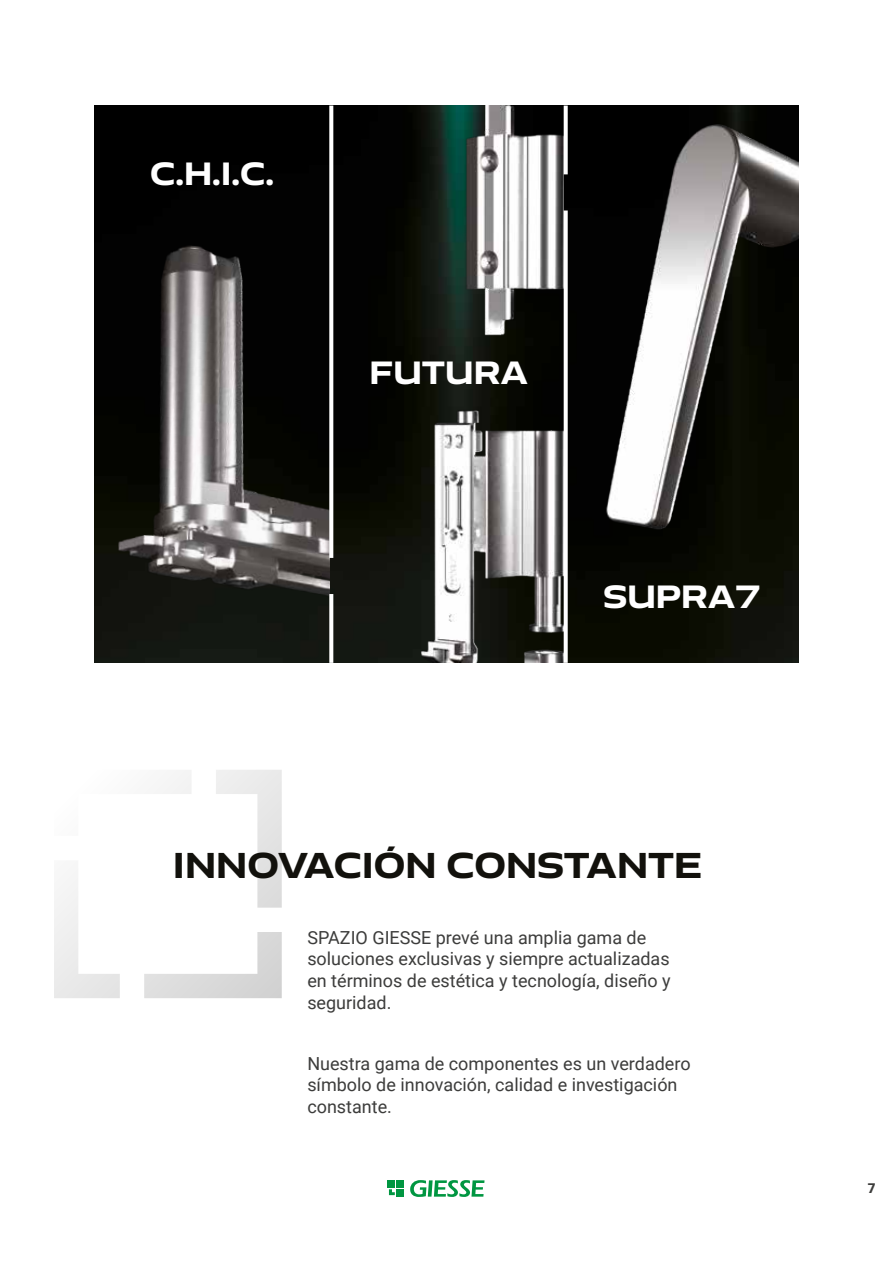
<style>
.page{position:relative;width:893px;height:1263px;background:#fff}
.page>*{position:absolute;margin:0;border:0;box-sizing:border-box;transform-origin:0 0}
.t1{font:700 33px "Aero";color:#12110c}
.t2{font:700 29.55px "Aero";color:#fff}
.t3{font:18px/21.6px "Roboto";color:#3c3c3b}
.t4{font:900 13.5px "Roboto";color:#3c3c3b}
</style>
<div class="page">
<div style="left:387px;top:1180px;width:8px;height:8px;background:#009641"></div>
<div style="left:396px;top:1180px;width:8px;height:8px;background:#009641"></div>
<div style="left:396px;top:1189px;width:8px;height:8px;background:#009641"></div>
<svg style="left:389px;top:1189px;width:6px;height:6px"></svg>
<svg style="left:410px;top:1180px;width:74px;height:17px"></svg>
<img style="left:564px;top:106px;width:234px;height:557px">
<img style="left:95px;top:106px;width:469px;height:557px">
<svg style="left:564px;top:106px;width:4px;height:68px"></svg>
<svg style="left:564px;top:210px;width:4px;height:453px"></svg>
<svg style="left:329px;top:594px;width:4px;height:69px"></svg>
<svg style="left:329px;top:106px;width:4px;height:452px"></svg>
<svg style="left:54px;top:770px;width:228px;height:228px"></svg>
<img style="left:585px;top:113px;width:213px;height:493px">
<h2 class="t2" style="left:150px;top:156px;width:125px">C.H.I.C.</h2>
<h2 class="t2" style="left:369px;top:355px;width:160px">FUTURA</h2>
<h2 class="t2" style="left:603px;top:579px;width:159px">SUPRA7</h2>
<h1 class="t1" style="left:173px;top:845px;width:532px">INNOVACIÓN CONSTANTE</h1>
<p class="t3" style="left:307px;top:926px;width:365px">SPAZIO GIESSE prevé una amplia gama de soluciones exclusivas y siempre actualizadas en términos de estética y tecnología, diseño y seguridad.</p>
<p class="t3" style="left:307px;top:1052px;width:385px">Nuestra gama de componentes es un verdadero símbolo de innovación, calidad e investigación constante.</p>
<p class="t4" style="left:868px;top:1179px;width:9px">7</p>
</div>
